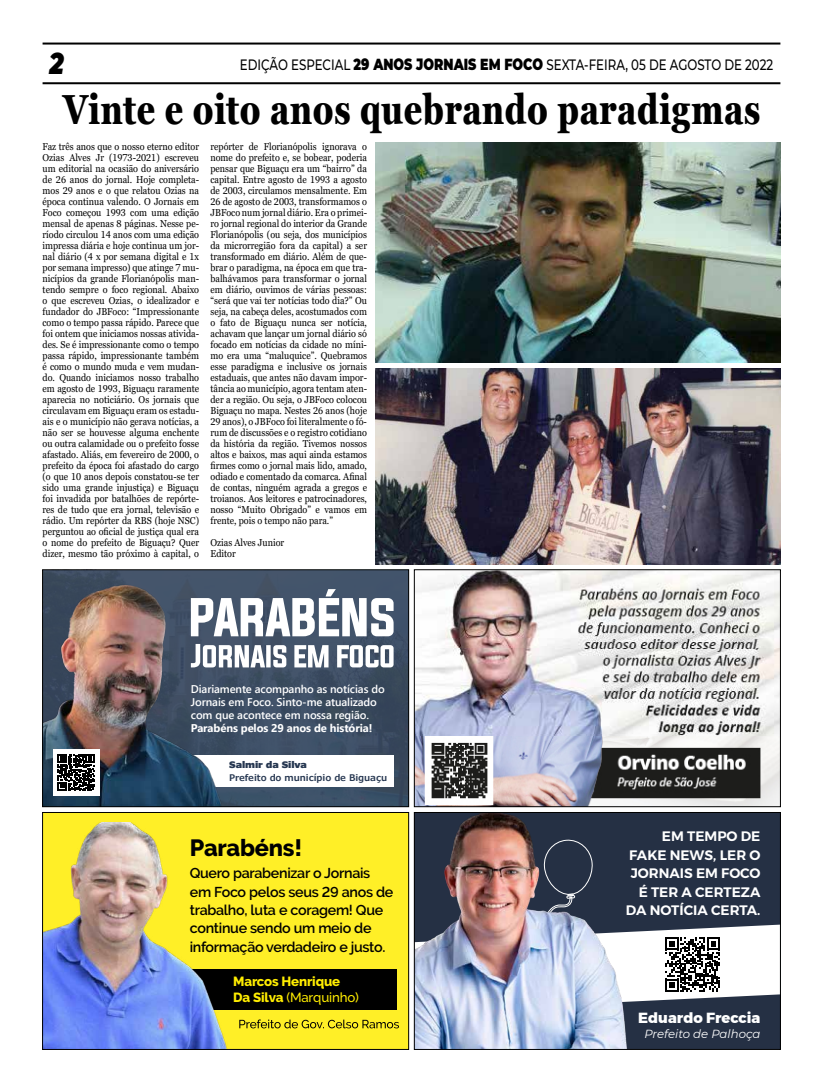
<style>
.page{position:relative;width:823px;height:1092px;background:#fff}
.page>*{position:absolute;margin:0;border:0;box-sizing:border-box;transform-origin:0 0}
.t1{font:700 condensed 42px "Georgia Pro";color:#000;scale:.9 1}
.t2{font:italic 900 30px "Montserrat";color:#000;scale:.79 1}
.t3{font:800 23.4px "Raleway";letter-spacing:-.01em;color:#000}
.t4{font:500 15px "Montserrat";color:#000;scale:.79 1}
.t5{font:800 14.6px "Gontserrat";color:#fff}
.t6{font:600 14.3px/18.3px "Raleway";letter-spacing:-.02em;color:#000}
.t7{font:600 13.7px/18.5px "Gontserrat";color:#fff;text-align:right}
.t8{font:800 13.2px/16.3px "Raleway";letter-spacing:-.01em;color:#ffed00}
.t9{font:italic 11.7px "Montserrat";color:#fff}
.t10{font:600 11.2px/13.2px "Segoe UI";letter-spacing:-.01em;color:#fff}
.t11{font:700 11.2px "Segoe UI";letter-spacing:-.01em;color:#fff}
.t12{font:10px/11px "Georgia Pro";color:#000;text-align:justify;scale:.9 1}
.t13{font:600 9.2px "Verdana Pro";letter-spacing:-.01em;color:#263751}
.t14{font:900 9.2px "Verdana Pro";letter-spacing:-.01em;color:#263751}
.s1{font-weight:900;font-size:16px}
.s2{font-weight:500}
</style>
<div class="page">
<hr style="left:43px;top:43px;width:737px;height:2px;background:#000">
<hr style="left:43px;top:82px;width:737px;height:2px;background:#000">
<div style="left:43px;top:569px;width:365px;height:237px;background:linear-gradient(to right,#46546a,#3d4f65)"></div>
<svg style="left:232px;top:589px;width:161px;height:47px"></svg>
<svg style="left:232px;top:644px;width:161px;height:23px"></svg>
<div style="left:85px;top:755px;width:308px;height:31px;background:#fff"></div>
<img style="left:44px;top:573px;width:188px;height:231px">
<div style="left:53px;top:749px;width:47px;height:46px;background:#fff"></div>
<svg style="left:58px;top:754px;width:36px;height:36px"></svg>
<div style="left:43px;top:812px;width:365px;height:237px;background:#ffef27"></div>
<svg style="left:239px;top:1019px;width:160px;height:9px"></svg>
<div style="left:173px;top:969px;width:223px;height:40px;background:#000"></div>
<img style="left:44px;top:822px;width:189px;height:225px">
<div style="left:42px;top:812px;width:366px;height:237px;border:1px solid #000"></div>
<img style="left:416px;top:571px;width:362px;height:233px">
<div style="left:414px;top:569px;width:366px;height:237px;border:1px solid #000"></div>
<div style="left:414px;top:812px;width:366px;height:237px;background:#253044"></div>
<img style="left:416px;top:814px;width:211px;height:233px">
<img style="left:416px;top:924px;width:362px;height:87px">
<div style="left:414px;top:812px;width:366px;height:237px;border:1px solid #000"></div>
<img style="left:375px;top:142px;width:405px;height:221px">
<img style="left:375px;top:369px;width:405px;height:195px">
<h2 class="t2" style="left:50px;top:40px;width:20px">2</h2>
<h3 class="t4" style="left:240px;top:54px;width:676px">EDIÇÃO ESPECIAL <span class="s1">29 ANOS JORNAIS EM FOCO</span> SEXTA-FEIRA, 05 DE AGOSTO DE 2022</h3>
<h1 class="t1" style="left:63px;top:84px;width:776px">Vinte e oito anos quebrando paradigmas</h1>
<p class="t12" style="left:43px;top:141px;width:175px">Faz três anos que o nosso eterno editor Ozias Alves Jr (1973-2021) escreveu um editorial na ocasião do aniversário de 26 anos do jornal. Hoje completa&shy;mos 29 anos e o que relatou Ozias na época continua valendo. O Jornais em Foco começou 1993 com uma edição mensal de apenas 8 páginas. Nesse pe&shy;ríodo circulou 14 anos com uma edição impressa diária e hoje continua um jor&shy;nal diário (4 x por semana digital e 1x por semana impresso) que atinge 7 mu&shy;nicípios da grande Florianópolis man&shy;tendo sempre o foco regional. Abaixo o que escreveu Ozias, o idealizador e fundador do JBFoco: “Impressionante como o tempo passa rápido. Parece que foi ontem que iniciamos nossas ativida&shy;des. Se é impressionante como o tempo passa rápido, impressionante também é como o mundo muda e vem mudan&shy;do. Quando iniciamos nosso trabalho em agosto de 1993, Biguaçu raramente aparecia no noticiário. Os jornais que circulavam em Biguaçu eram os estadu&shy;ais e o município não gerava notícias, a não ser se houvesse alguma enchente ou outra calamidade ou o prefeito fosse afastado. Aliás, em fevereiro de 2000, o prefeito da época foi afastado do cargo (o que 10 anos depois constatou-se ter sido uma grande injustiça) e Biguaçu foi invadida por batalhões de repórte&shy;res de tudo que era jornal, televisão e rádio. Um repórter da RBS (hoje NSC) perguntou ao oficial de justiça qual era o nome do prefeito de Biguaçu? Quer dizer, mesmo tão próximo à capital, o</p>
<p class="t12" style="left:210px;top:141px;width:175px">repórter de Florianópolis ignorava o nome do prefeito e, se bobear, poderia pensar que Biguaçu era um “bairro” da capital. Entre agosto de 1993 a agosto de 2003, circulamos mensalmente. Em 26 de agosto de 2003, transformamos o JBFoco num jornal diário. Era o primei&shy;ro jornal regional do interior da Grande Florianópolis (ou seja, dos municípios da microrregião fora da capital) a ser transformado em diário. Além de que&shy;brar o paradigma, na época em que tra&shy;balhávamos para transformar o jornal em diário, ouvimos de várias pessoas: “será que vai ter notícias todo dia?” Ou seja, na cabeça deles, acostumados com o fato de Biguaçu nunca ser notícia, achavam que lançar um jornal diário só focado em notícias da cidade no míni&shy;mo era uma “maluquice”. Quebramos esse paradigma e inclusive os jornais estaduais, que antes não davam impor&shy;tância ao município, agora tentam aten&shy;der a região. Ou seja, o JBFoco colocou Biguaçu no mapa. Nestes 26 anos (hoje 29 anos), o JBFoco foi literalmente o fó&shy;rum de discussões e o registro cotidiano da história da região. Tivemos nossos altos e baixos, mas aqui ainda estamos firmes como o jornal mais lido, amado, odiado e comentado da comarca. Afinal de contas, ninguém agrada a gregos e troianos. Aos leitores e patrocinadores, nosso “Muito Obrigado” e vamos em frente, pois o tempo não para.”</p>
<p class="t12" style="left:210px;top:537px;width:83px">Ozias Alves Junior<br>Editor</p>
<p class="t10" style="left:191px;top:681px;width:195px">Diariamente acompanho as notícias do<br>Jornais em Foco. Sinto-me atualizado com que acontece em nossa região.</p>
<p class="t11" style="left:191px;top:717px;width:183px">Parabéns pelos 29 anos de história!</p>
<p class="t14" style="left:229px;top:758px;width:79px">Salmir da Silva</p>
<p class="t13" style="left:229px;top:771px;width:159px">Prefeito do município de Biguaçu</p>
<h3 class="t3" style="left:190px;top:834px;width:114px">Parabéns!</h3>
<h3 class="t6" style="left:190px;top:864px;width:205px">Quero parabenizar o Jornais em Foco pelos seus 29 anos de trabalho, luta e coragem! Que continue sendo um meio de informação verdadeiro e justo.</h3>
<h3 class="t8" style="left:233px;top:973px;width:127px">Marcos Henrique<br>Da Silva <span class="s2">(Marquinho)</span></h3>
<h3 class="t7" style="left:625px;top:826px;width:136px">EM TEMPO DE<br>FAKE NEWS, LER O<br>JORNAIS EM FOCO<br>É TER A CERTEZA<br>DA NOTÍCIA CERTA.</h3>
<h3 class="t5" style="left:638px;top:1005px;width:124px">Eduardo Freccia</h3>
<p class="t9" style="left:644px;top:1025px;width:117px">Prefeito de Palhoça</p>
</div>
